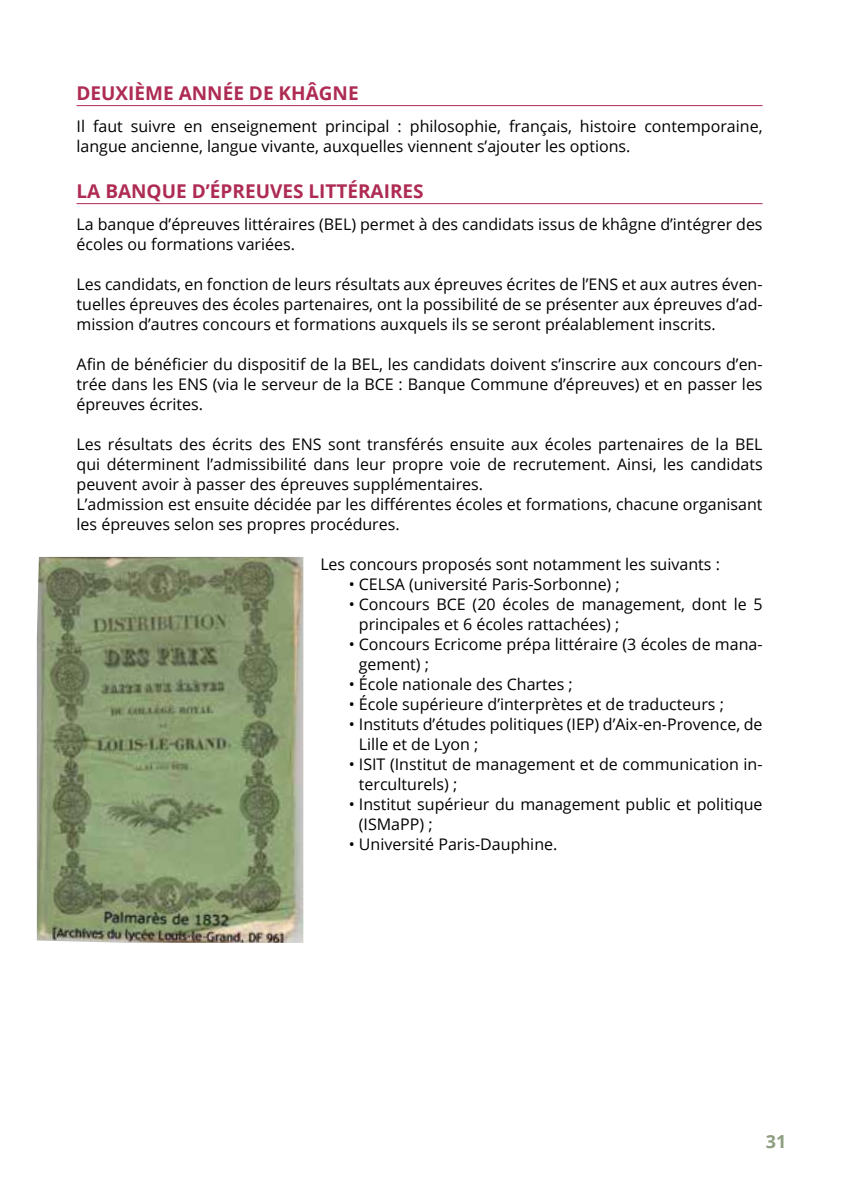
<style>
.page{position:relative;width:842px;height:1191px;background:#fff}
.page>*{position:absolute;margin:0;border:0;box-sizing:border-box;transform-origin:0 0}
.t1{font:700 19px "Open Sans";color:#ae2b53}
.t2{font:700 18px "Open Sans";color:#8e9f81}
.t3{font:16px/20px "Open Sans";color:#000}
</style>
<div class="page">
<hr style="left:77px;top:105px;width:686px;height:1px;background:#ae2b53">
<hr style="left:77px;top:203px;width:686px;height:1px;background:#ae2b53">
<img style="left:37px;top:557px;width:266px;height:386px">
<p class="t1" style="left:77px;top:79px;width:284px">DEUXIÈME ANNÉE DE KHÂGNE</p>
<p class="t3" style="left:77px;top:115px;width:688px">Il faut suivre en enseignement principal : philosophie, français, histoire contemporaine, langue ancienne, langue vivante, auxquelles viennent s’ajouter les options.</p>
<p class="t1" style="left:77px;top:177px;width:349px">LA BANQUE D’ÉPREUVES LITTÉRAIRES</p>
<p class="t3" style="left:77px;top:213px;width:687px">La banque d’épreuves littéraires (BEL) permet à des candidats issus de khâgne d’intégrer des écoles ou formations variées.</p>
<p class="t3" style="left:77px;top:273px;width:688px;text-align:justify">Les candidats, en fonction de leurs résultats aux épreuves écrites de l’ENS et aux autres éven&shy;tuelles épreuves des écoles partenaires, ont la possibilité de se présenter aux épreuves d’ad&shy;mission d’autres concours et formations auxquels ils se seront préalablement inscrits.</p>
<p class="t3" style="left:77px;top:353px;width:687px;text-align:justify">Afin de bénéficier du dispositif de la BEL, les candidats doivent s’inscrire aux concours d’en&shy;trée dans les ENS (via le serveur de la BCE : Banque Commune d’épreuves) et en passer les épreuves écrites.</p>
<p class="t3" style="left:77px;top:433px;width:688px">Les résultats des écrits des ENS sont transférés ensuite aux écoles partenaires de la BEL qui déterminent l’admissibilité dans leur propre voie de recrutement. Ainsi, les candidats peuvent avoir à passer des épreuves supplémentaires.<br>L’admission est ensuite décidée par les différentes écoles et formations, chacune organisant les épreuves selon ses propres procédures.</p>
<p class="t3" style="left:320px;top:553px;width:401px">Les concours proposés sont notamment les suivants :</p>
<p class="t3" style="left:349px;top:573px;width:273px">• CELSA (université Paris-Sorbonne) ;</p>
<p class="t3" style="left:359px;top:593px;width:405px;text-indent:-10px">• Concours BCE (20 écoles de management, dont le 5 principales et 6 écoles rattachées) ;</p>
<p class="t3" style="left:359px;top:633px;width:405px;text-indent:-10px">• Concours Ecricome prépa littéraire (3 écoles de mana&shy;gement) ;</p>
<p class="t3" style="left:349px;top:673px;width:226px">• École nationale des Chartes ;</p>
<p class="t3" style="left:349px;top:693px;width:377px">• École supérieure d’interprètes et de traducteurs ;</p>
<p class="t3" style="left:359px;top:713px;width:405px;text-indent:-10px">• Instituts d’études politiques (IEP) d’Aix-en-Provence, de<br>Lille et de Lyon ;</p>
<p class="t3" style="left:359px;top:753px;width:405px;text-indent:-10px">• ISIT (Institut de management et de communication in&shy;terculturels) ;</p>
<p class="t3" style="left:359px;top:793px;width:405px;text-indent:-10px">• Institut supérieur du management public et politique (ISMaPP) ;</p>
<p class="t3" style="left:349px;top:833px;width:210px">• Université Paris-Dauphine.</p>
<p class="t2" style="left:766px;top:1128px;width:22px">31</p>
</div>
